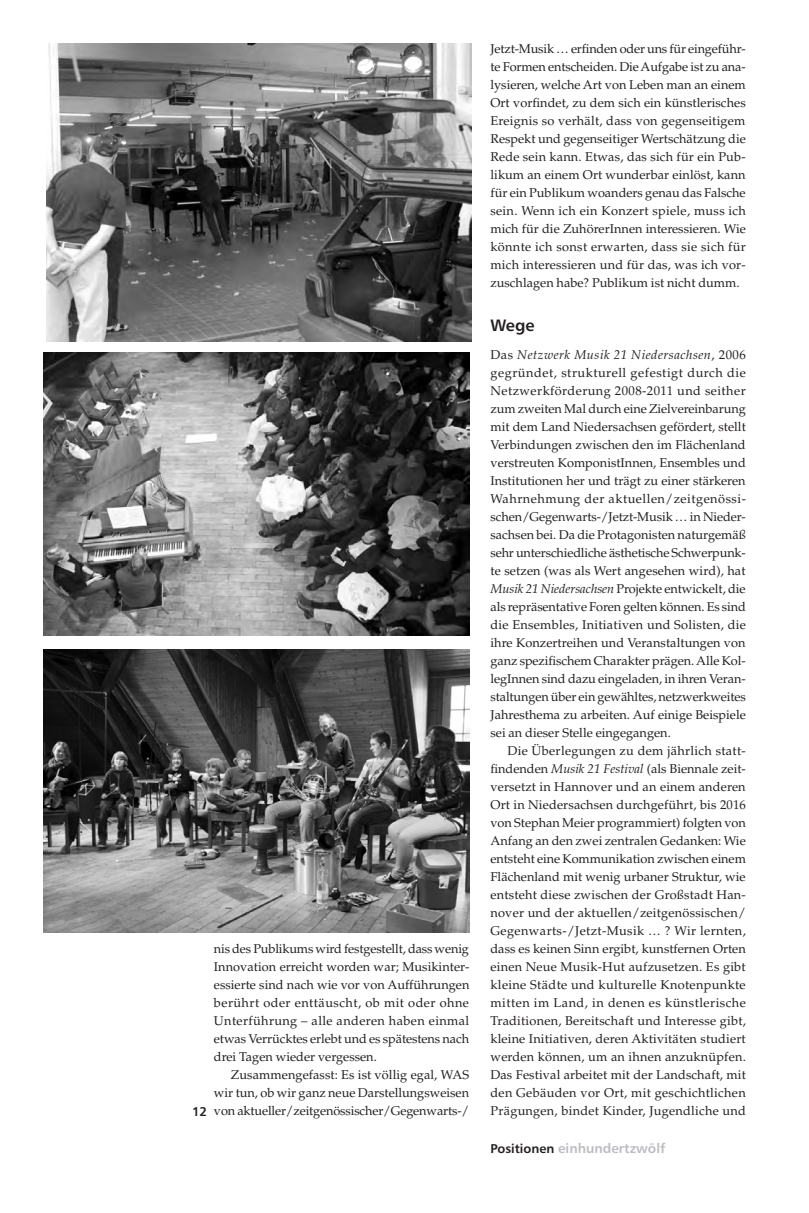
<style>
.page{position:relative;width:809px;height:1213px;background:#fff}
.page>*{position:absolute;margin:0;border:0;box-sizing:border-box;transform-origin:0 0}
.t1{font:16.5px "Humanist 777 BT Bold B";color:#231f20}
.t2{font:13.5px "Humanist 777 BT Bold B";color:#bcbdc0}
.t3{font:12.75px/18px "Palatino LT Std";color:#231f20;text-align:justify}
.t4{font:12.75px "Humanist 777 BT Bold B";color:#231f20}
.s1{font-style:italic}
.s2{font-size:12.75px;color:#231f20}
</style>
<div class="page">
<img style="left:46px;top:44px;width:426px;height:298px">
<img style="left:44px;top:353px;width:425px;height:283px">
<img style="left:44px;top:649px;width:425px;height:283px">
<p class="t3" style="left:214px;top:940px;width:257px">nis des Publikums wird festgestellt, dass wenig Innovation erreicht worden war; Musikinter&shy;essierte sind nach wie vor von Aufführungen berührt oder enttäuscht, ob mit oder ohne Unterführung – alle anderen haben einmal etwas Verrücktes erlebt und es spätestens nach drei Tagen wieder vergessen.</p>
<p class="t3" style="left:214px;top:1066px;width:257px;text-indent:17px">Zusammengefasst: Es ist völlig egal, WAS wir tun, ob wir ganz neue Darstellungsweisen von aktueller/zeitgenössischer/Gegenwarts-/</p>
<p class="t4" style="left:192px;top:1103px;width:17px">12</p>
<p class="t3" style="left:490px;top:40px;width:257px">Jetzt-Musik … erfinden oder uns für eingeführ&shy;te Formen entscheiden. Die Aufgabe ist zu ana&shy;lysieren, welche Art von Leben man an einem Ort vorfindet, zu dem sich ein künstlerisches Ereignis so verhält, dass von gegenseitigem Respekt und gegenseitiger Wertschätzung die Rede sein kann. Etwas, das sich für ein Pub&shy;likum an einem Ort wunderbar einlöst, kann für ein Publikum woanders genau das Falsche sein. Wenn ich ein Konzert spiele, muss ich mich für die ZuhörerInnen interessieren. Wie könnte ich sonst erwarten, dass sie sich für mich interessieren und für das, was ich vor&shy;zuschlagen habe? Publikum ist nicht dumm.</p>
<p class="t1" style="left:490px;top:315px;width:45px">Wege</p>
<p class="t3" style="left:490px;top:346px;width:257px">Das <span class="s1">Netzwerk Musik 21 Niedersachsen</span>, 2006 gegründet, strukturell gefestigt durch die Netzwerkförderung 2008-2011 und seither zum zweiten Mal durch eine Zielvereinbarung mit dem Land Niedersachsen gefördert, stellt Verbindungen zwischen den im Flächenland verstreuten KomponistInnen, Ensembles und Institutionen her und trägt zu einer stärkeren Wahrnehmung der aktuellen/zeitgenössi&shy;schen/Gegenwarts-/Jetzt-Musik … in Nieder&shy;sachsen bei. Da die Protagonisten naturgemäß sehr unterschiedliche ästhetische Schwerpunk&shy;te setzen (was als Wert angesehen wird), hat <span class="s1">Musik 21 Niedersachsen</span> Projekte entwickelt, die als repräsentative Foren gelten können. Es sind die Ensembles, Initiativen und Solisten, die ihre Konzertreihen und Veranstaltungen von ganz spezifischem Charakter prägen. Alle Kol&shy;legInnen sind dazu eingeladen, in ihren Veran&shy;staltungen über ein gewähltes, netzwerkweites Jahresthema zu arbeiten. Auf einige Beispiele sei an dieser Stelle eingegangen.</p>
<p class="t3" style="left:490px;top:742px;width:257px;text-indent:17px">Die Überlegungen zu dem jährlich statt&shy;findenden <span class="s1">Musik 21 Festival</span> (als Biennale zeit&shy;versetzt in Hannover und an einem anderen Ort in Niedersachsen durchgeführt, bis 2016 von Stephan Meier programmiert) folgten von Anfang an den zwei zentralen Gedanken: Wie entsteht eine Kommunikation zwischen einem Flächenland mit wenig urbaner Struktur, wie entsteht diese zwischen der Großstadt Han&shy;nover und der aktuellen/zeitgenössischen/ Gegenwarts-/Jetzt-Musik … ? Wir lernten, dass es keinen Sinn ergibt, kunstfernen Orten einen Neue Musik-Hut aufzusetzen. Es gibt kleine Städte und kulturelle Knotenpunkte mitten im Land, in denen es künstlerische Traditionen, Bereitschaft und Interesse gibt, kleine Initiativen, deren Aktivitäten studiert werden können, um an ihnen anzuknüpfen.<br>Das Festival arbeitet mit der Landschaft, mit den Gebäuden vor Ort, mit geschichtlichen Prägungen, bindet Kinder, Jugendliche und</p>
<p class="t2" style="left:490px;top:1139px;width:176px"><span class="s2">Positionen</span> einhundertzwölf</p>
</div>
